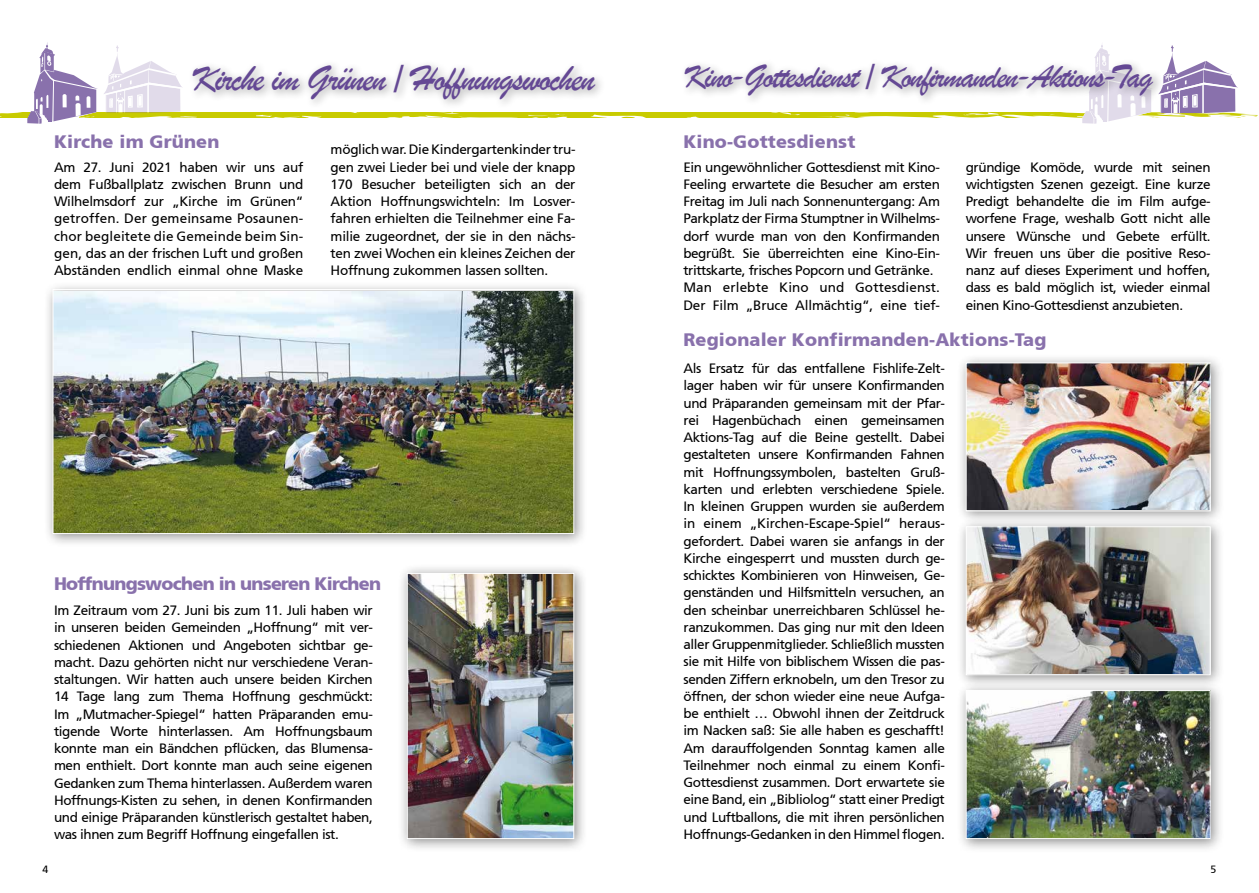
<style>
.page{position:relative;width:1259px;height:893px;background:#fff}
.page>*{position:absolute;margin:0;border:0;box-sizing:border-box;transform-origin:0 0}
.t1{font:37.5px "Brush Script";letter-spacing:-.04em;color:#644894}
.t2{font:34.5px "Brush Script";letter-spacing:-.05em;color:#644894}
.t3{font:900 18px "Frutiger";letter-spacing:.01em;color:#8971ac}
.t4{font:900 18px "Frutiger";letter-spacing:-.04em;color:#8971ac}
.t5{font:13.5px/17.2px "Frutiger";letter-spacing:-.03em;color:#000;text-align:justify}
.t6{font:10.5px "Frutiger";color:#000}
</style>
<div class="page">
<svg style="left:0;top:42px;width:1258px;height:82px"></svg>
<div style="left:44px;top:280px;width:544px;height:268px;background:#000;opacity:.45"></div>
<img style="left:55px;top:291px;width:517px;height:241px">
<div style="left:53px;top:289px;width:521px;height:245px;border:1px solid #fff"></div>
<div style="left:957px;top:354px;width:267px;height:171px;background:#000;opacity:.45"></div>
<img style="left:967px;top:364px;width:241px;height:145px">
<div style="left:965px;top:362px;width:245px;height:149px;border:1px solid #fff"></div>
<div style="left:957px;top:517px;width:267px;height:172px;background:#000;opacity:.45"></div>
<img style="left:967px;top:528px;width:241px;height:145px">
<div style="left:965px;top:526px;width:245px;height:149px;border:1px solid #fff"></div>
<div style="left:957px;top:681px;width:267px;height:172px;background:#000;opacity:.45"></div>
<img style="left:967px;top:692px;width:241px;height:145px">
<div style="left:965px;top:690px;width:245px;height:149px;border:1px solid #fff"></div>
<div style="left:398px;top:564px;width:190px;height:289px;background:#000;opacity:.45"></div>
<img style="left:409px;top:575px;width:163px;height:262px">
<div style="left:407px;top:573px;width:167px;height:266px;border:1px solid #fff"></div>
<div style="left:679px;top:58px;width:486px;height:49px;background:#000;opacity:.2"></div>
<h1 class="t1" style="left:193px;top:55px;width:403px">Kirche im Grünen / Hoffnungswochen</h1>
<h2 class="t2" style="left:685px;top:55px;width:469px">Kino-Gottesdienst / Konfirmanden-Aktions-Tag</h2>
<h3 class="t3" style="left:54px;top:131px;width:167px">Kirche im Grünen</h3>
<h3 class="t3" style="left:683px;top:131px;width:173px">Kino-Gottesdienst</h3>
<p class="t5" style="left:331px;top:141px;width:246px">möglich war. Die Kindergartenkinder tru&shy;gen zwei Lieder bei und viele der knapp 170 Besucher beteiligten sich an der Aktion Hoffnungswichteln: Im Losver&shy;fahren erhielten die Teilnehmer eine Fa&shy;milie zugeordnet, der sie in den nächs&shy;ten zwei Wochen ein kleines Zeichen der Hoffnung zukommen lassen sollten.</p>
<p class="t5" style="left:54px;top:158px;width:251px">Am 27. Juni 2021 haben wir uns auf dem Fußballplatz zwischen Brunn und Wilhelmsdorf zur „Kirche im Grünen“ getroffen. Der gemeinsame Posaunen&shy;chor begleitete die Gemeinde beim Sin&shy;gen, das an der frischen Luft und großen Abständen endlich einmal ohne Maske</p>
<p class="t5" style="left:683px;top:158px;width:258px;text-align:left">Ein ungewöhnlicher Gottesdienst mit Kino-Feeling erwartete die Besucher am ersten Freitag im Juli nach Sonnenuntergang: Am Parkplatz der Firma Stumptner in Wilhelms&shy;dorf wurde man von den Konfirmanden begrüßt. Sie überreichten eine Kino-Ein&shy;trittskarte, frisches Popcorn und Getränke.<br>Man erlebte Kino und Gottesdienst.<br>Der Film „Bruce Allmächtig“, eine tief-</p>
<p class="t5" style="left:965px;top:158px;width:246px">gründige Komöde, wurde mit seinen wichtigsten Szenen gezeigt. Eine kurze Predigt behandelte die im Film aufge&shy;worfene Frage, weshalb Gott nicht alle unsere Wünsche und Gebete erfüllt.<br>Wir freuen uns über die positive Reso&shy;nanz auf dieses Experiment und hoffen, dass es bald möglich ist, wieder einmal einen Kino-Gottesdienst anzubieten.</p>
<h3 class="t4" style="left:54px;top:573px;width:328px">Hoffnungswochen in unseren Kirchen</h3>
<p class="t5" style="left:54px;top:602px;width:320px">Im Zeitraum vom 27. Juni bis zum 11. Juli haben wir in unseren beiden Gemeinden „Hoffnung“ mit ver&shy;schiedenen Aktionen und Angeboten sichtbar ge&shy;macht. Dazu gehörten nicht nur verschiedene Veran&shy;staltungen. Wir hatten auch unsere beiden Kirchen 14 Tage lang zum Thema Hoffnung geschmückt:<br>Im „Mutmacher-Spiegel“ hatten Präparanden emu&shy;tigende Worte hinterlassen. Am Hoffnungsbaum konnte man ein Bändchen pflücken, das Blumensa&shy;men enthielt. Dort konnte man auch seine eigenen Gedanken zum Thema hinterlassen. Außerdem waren Hoffnungs-Kisten zu sehen, in denen Konfirmanden und einige Präparanden künstlerisch gestaltet haben, was ihnen zum Begriff Hoffnung eingefallen ist.</p>
<h3 class="t3" style="left:683px;top:329px;width:365px">Regionaler Konfirmanden-Aktions-Tag</h3>
<p class="t5" style="left:683px;top:360px;width:263px">Als Ersatz für das entfallene Fishlife-Zelt&shy;lager haben wir für unsere Konfirmanden und Präparanden gemeinsam mit der Pfar&shy;rei Hagenbüchach einen gemeinsamen Aktions-Tag auf die Beine gestellt. Dabei gestalteten unsere Konfirmanden Fahnen mit Hoffnungssymbolen, bastelten Gruß&shy;karten und erlebten verschiedene Spiele.<br>In kleinen Gruppen wurden sie außerdem in einem „Kirchen-Escape-Spiel“ heraus&shy;gefordert. Dabei waren sie anfangs in der Kirche eingesperrt und mussten durch ge&shy;schicktes Kombinieren von Hinweisen, Ge&shy;genständen und Hilfsmitteln versuchen, an den scheinbar unerreichbaren Schlüssel he&shy;ranzukommen. Das ging nur mit den Ideen aller Gruppenmitglieder. Schließlich mussten sie mit Hilfe von biblischem Wissen die pas&shy;senden Ziffern erknobeln, um den Tresor zu öffnen, der schon wieder eine neue Aufga&shy;be enthielt … Obwohl ihnen der Zeitdruck im Nacken saß: Sie alle haben es geschafft!<br>Am darauffolgenden Sonntag kamen alle Teilnehmer noch einmal zu einem Konfi-Gottesdienst zusammen. Dort erwartete sie eine Band, ein „Bibliolog“ statt einer Predigt und Luftballons, die mit ihren persönlichen Hoffnungs-Gedanken in den Himmel flogen.</p>
<p class="t6" style="left:43px;top:863px;width:7px">4</p>
<p class="t6" style="left:1210px;top:863px;width:7px">5</p>
</div>
